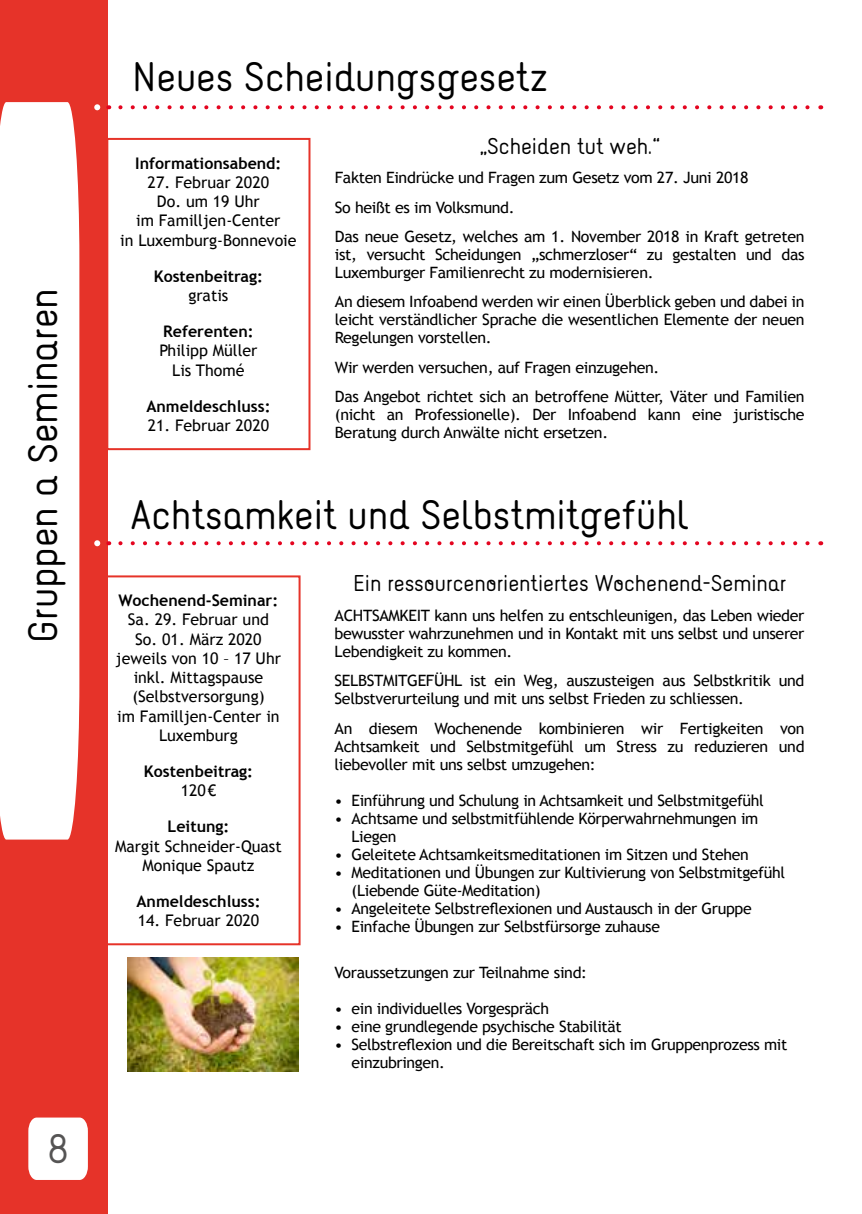
<style>
.page{position:relative;width:862px;height:1214px;background:#fff}
.page>*{position:absolute;margin:0;border:0;box-sizing:border-box;transform-origin:0 0}
.t1{font:36px "Naiv";color:#000}
.t2{font:36px "Naiv";color:#555454}
.t3{font:20px "Naiv";color:#000}
.t4{font:16px/19.2px "Trebuchet MS";color:#000;text-align:center}
.t5{font:700 16px "Trebuchet MS";color:#000}
.t6{font:15.6px/18px "Trebuchet MS";letter-spacing:-.02em;color:#000}
</style>
<div class="page">
<div style="left:0;top:0;width:108px;height:1213px;background:#e63329"></div>
<div style="left:28px;top:1117px;width:60px;height:62px;background:#fff"></div>
<div style="left:0;top:102px;width:79px;height:737px;background:#fff"></div>
<div style="left:96px;top:575px;width:204px;height:370px;border:2px solid #e63329"></div>
<img style="left:127px;top:957px;width:171px;height:114px">
<div style="left:106px;top:138px;width:204px;height:312px;border:2px solid #e63329"></div>
<svg style="left:120px;top:105px;width:690px;height:4px"></svg>
<svg style="left:94px;top:104px;width:6px;height:6px"></svg>
<svg style="left:120px;top:541px;width:690px;height:4px"></svg>
<svg style="left:94px;top:540px;width:6px;height:6px"></svg>
<h1 class="t1" style="left:20px;top:642px;width:356px;rotate:-90deg">Gruppen a Seminaren</h1>
<h1 class="t2" style="left:47px;top:1125px;width:24px">8</h1>
<h1 class="t1" style="left:132px;top:54px;width:418px">Neues Scheidungsgesetz</h1>
<p class="t3" style="left:480px;top:133px;width:181px">„Scheiden tut weh.“</p>
<p class="t6" style="left:335px;top:163px;width:471px;line-height:29.4px">Fakten Eindrücke und Fragen zum Gesetz vom 27. Juni 2018<br>So heißt es im Volksmund.<br>Das neue Gesetz, welches am 1. November 2018 in Kraft getreten</p>
<p class="t6" style="left:335px;top:246px;width:471px">ist, versucht Scheidungen „schmerzloser“ zu gestalten und das<br>Luxemburger Familienrecht zu modernisieren.</p>
<p class="t6" style="left:335px;top:293px;width:471px;text-align:justify">An diesem Infoabend werden wir einen Überblick geben und dabei in leicht verständlicher Sprache die wesentlichen Elemente der neuen Regelungen vorstellen.</p>
<p class="t6" style="left:335px;top:353px;width:471px;line-height:29.4px">Wir werden versuchen, auf Fragen einzugehen.<br>Das Angebot richtet sich an betroffene Mütter, Väter und Familien</p>
<p class="t6" style="left:335px;top:406px;width:471px">(nicht an Professionelle). Der Infoabend kann eine juristische<br>Beratung durch Anwälte nicht ersetzen.</p>
<p class="t5" style="left:135px;top:153px;width:148px">Informationsabend:</p>
<p class="t4" style="left:120px;top:173px;width:178px">27. Februar 2020<br>Do. um 19 Uhr<br>im Familljen-Center<br>in Luxemburg-Bonnevoie</p>
<p class="t5" style="left:154px;top:266px;width:111px">Kostenbeitrag:</p>
<p class="t4" style="left:188px;top:286px;width:42px">gratis</p>
<p class="t5" style="left:163px;top:321px;width:92px">Referenten:</p>
<p class="t4" style="left:159px;top:341px;width:99px">Philipp Müller<br>Lis Thomé</p>
<p class="t5" style="left:146px;top:396px;width:126px">Anmeldeschluss:</p>
<p class="t4" style="left:148px;top:416px;width:123px">21. Februar 2020</p>
<h1 class="t1" style="left:130px;top:491px;width:559px">Achtsamkeit und Selbstmitgefühl</h1>
<p class="t5" style="left:119px;top:590px;width:161px">Wochenend-Seminar:</p>
<p class="t4" style="left:116px;top:610px;width:166px">Sa. 29. Februar und<br>So. 01. März 2020 jeweils von 10 – 17 Uhr inkl. Mittagspause (Selbstversorgung)<br>im Familljen-Center in<br>Luxemburg</p>
<p class="t5" style="left:144px;top:761px;width:111px">Kostenbeitrag:</p>
<p class="t4" style="left:181px;top:781px;width:37px">120€</p>
<p class="t5" style="left:167px;top:816px;width:63px">Leitung:</p>
<p class="t4" style="left:115px;top:836px;width:168px">Margit Schneider-Quast<br>Monique Spautz</p>
<p class="t5" style="left:136px;top:891px;width:126px">Anmeldeschluss:</p>
<p class="t4" style="left:138px;top:911px;width:123px">14. Februar 2020</p>
<p class="t3" style="left:353px;top:570px;width:434px">Ein ressourcenorientiertes Wochenend-Seminar</p>
<p class="t6" style="left:334px;top:606px;width:471px;text-align:justify">ACHTSAMKEIT kann uns helfen zu entschleunigen, das Leben wieder bewusster wahrzunehmen und in Kontakt mit uns selbst und unserer Lebendigkeit zu kommen.</p>
<p class="t6" style="left:334px;top:671px;width:471px">SELBSTMITGEFÜHL ist ein Weg, auszusteigen aus Selbstkritik und<br>Selbstverurteilung und mit uns selbst Frieden zu schliessen.</p>
<p class="t6" style="left:334px;top:719px;width:471px;text-align:justify">An diesem Wochenende kombinieren wir Fertigkeiten von Achtsamkeit und Selbstmitgefühl um Stress zu reduzieren und liebevoller mit uns selbst umzugehen:</p>
<p class="t6" style="left:334px;top:791px;width:431px">• Einführung und Schulung in Achtsamkeit und Selbstmitgefühl</p>
<p class="t6" style="left:352px;top:809px;width:408px;text-indent:-17px">• Achtsame und selbstmitfühlende Körperwahrnehmungen im<br>Liegen</p>
<p class="t6" style="left:334px;top:845px;width:416px">• Geleitete Achtsamkeitsmeditationen im Sitzen und Stehen</p>
<p class="t6" style="left:352px;top:863px;width:435px;text-indent:-17px">• Meditationen und Übungen zur Kultivierung von Selbstmitgefühl (Liebende Güte-Meditation)</p>
<p class="t6" style="left:334px;top:899px;width:419px">• Angeleitete Selbstreflexionen und Austausch in der Gruppe</p>
<p class="t6" style="left:334px;top:917px;width:327px">• Einfache Übungen zur Selbstfürsorge zuhause</p>
<p class="t6" style="left:334px;top:963px;width:254px">Voraussetzungen zur Teilnahme sind:</p>
<p class="t6" style="left:334px;top:999px;width:216px">• ein individuelles Vorgespräch</p>
<p class="t6" style="left:334px;top:1017px;width:289px">• eine grundlegende psychische Stabilität</p>
<p class="t6" style="left:352px;top:1035px;width:437px;text-indent:-17px">• Selbstreflexion und die Bereitschaft sich im Gruppenprozess mit einzubringen.</p>
</div>
